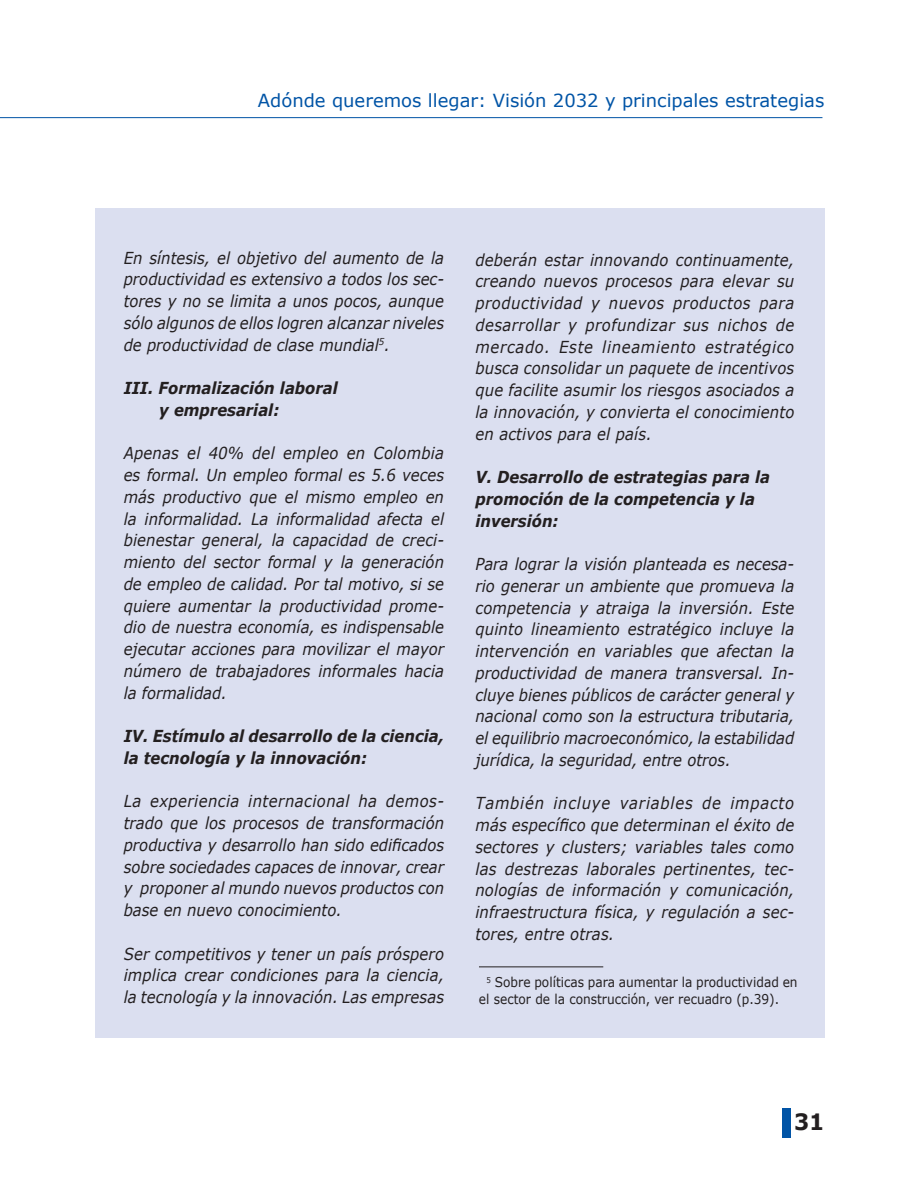
<style>
.page{position:relative;width:918px;height:1188px;background:#fff}
.page>*{position:absolute;margin:0;border:0;box-sizing:border-box;transform-origin:0 0}
.t1{font:700 22.5px "Verdana";color:#231f20;scale:.95 1}
.t2{font:18px "Verdana";color:#0154a6}
.t3{font:italic 16.5px/21.8px "Verdana";letter-spacing:.005em;color:#231f20;text-align:justify;scale:.9 1}
.t4{font:italic 700 16.5px/21.8px "Verdana";color:#231f20;scale:.9 1}
.t5{font:13.5px/16.5px "Verdana";color:#231f20;scale:.9 1}
</style>
<div class="page">
<hr style="left:0;top:117px;width:822px;height:1px;background:#0154a6">
<div style="left:783px;top:1108px;width:8px;height:30px;background:#0154a6"></div>
<div style="left:95px;top:208px;width:729px;height:830px;background:#dbdff0"></div>
<hr style="left:479px;top:967px;width:124px;height:1px;background:#231f20">
<p class="t2" style="left:258px;top:89px;width:568px">Adónde queremos llegar: Visión 2032 y principales estrategias</p>
<p class="t3" style="left:124px;top:246px;width:358px">En síntesis, el objetivo del aumento de la productividad es extensivo a todos los sec&shy;tores y no se limita a unos pocos, aunque sólo algunos de ellos logren alcanzar niveles de productividad de clase mundial<sup>5</sup>.</p>
<p class="t4" style="left:159px;top:377px;width:200px;text-indent:-36px">III. Formalización laboral y empresarial:</p>
<p class="t3" style="left:124px;top:442px;width:358px">Apenas el 40% del empleo en Colombia es formal. Un empleo formal es 5.6 veces más productivo que el mismo empleo en la informalidad. La informalidad afecta el bienestar general, la capacidad de creci&shy;miento del sector formal y la generación de empleo de calidad. Por tal motivo, si se quiere aumentar la productividad prome&shy;dio de nuestra economía, es indispensable ejecutar acciones para movilizar el mayor número de trabajadores informales hacia la formalidad.</p>
<p class="t4" style="left:124px;top:725px;width:357px">IV. Estímulo al desarrollo de la ciencia, la tecnología y la innovación:</p>
<p class="t3" style="left:124px;top:790px;width:358px">La experiencia internacional ha demos&shy;trado que los procesos de transformación productiva y desarrollo han sido edificados sobre sociedades capaces de innovar, crear y proponer al mundo nuevos productos con base en nuevo conocimiento.</p>
<p class="t3" style="left:124px;top:942px;width:358px">Ser competitivos y tener un país próspero implica crear condiciones para la ciencia, la tecnología y la innovación. Las empresas</p>
<p class="t3" style="left:475px;top:248px;width:356px">deberán estar innovando continuamente, creando nuevos procesos para elevar su productividad y nuevos productos para desarrollar y profundizar sus nichos de mercado. Este lineamiento estratégico busca consolidar un paquete de incentivos que facilite asumir los riesgos asociados a la innovación, y convierta el conocimiento en activos para el país.</p>
<p class="t4" style="left:475px;top:466px;width:329px">V. Desarrollo de estrategias para la promoción de la competencia y la inversión:</p>
<p class="t3" style="left:475px;top:553px;width:356px">Para lograr la visión planteada es necesa&shy;rio generar un ambiente que promueva la competencia y atraiga la inversión. Este quinto lineamiento estratégico incluye la intervención en variables que afectan la productividad de manera transversal. In&shy;cluye bienes públicos de carácter general y nacional como son la estructura tributaria, el equilibrio macroeconómico, la estabilidad jurídica, la seguridad, entre otros.</p>
<p class="t3" style="left:475px;top:792px;width:356px">También incluye variables de impacto más específico que determinan el éxito de sectores y clusters; variables tales como las destrezas laborales pertinentes, tec&shy;nologías de información y comunicación, infraestructura física, y regulación a sec&shy;tores, entre otras.</p>
<p class="t5" style="left:479px;top:974px;width:356px;text-indent:8px"><sup>5</sup> Sobre políticas para aumentar la productividad en el sector de la construcción, ver recuadro (p.39).</p>
<h1 class="t1" style="left:794px;top:1107px;width:16px">31</h1>
</div>
